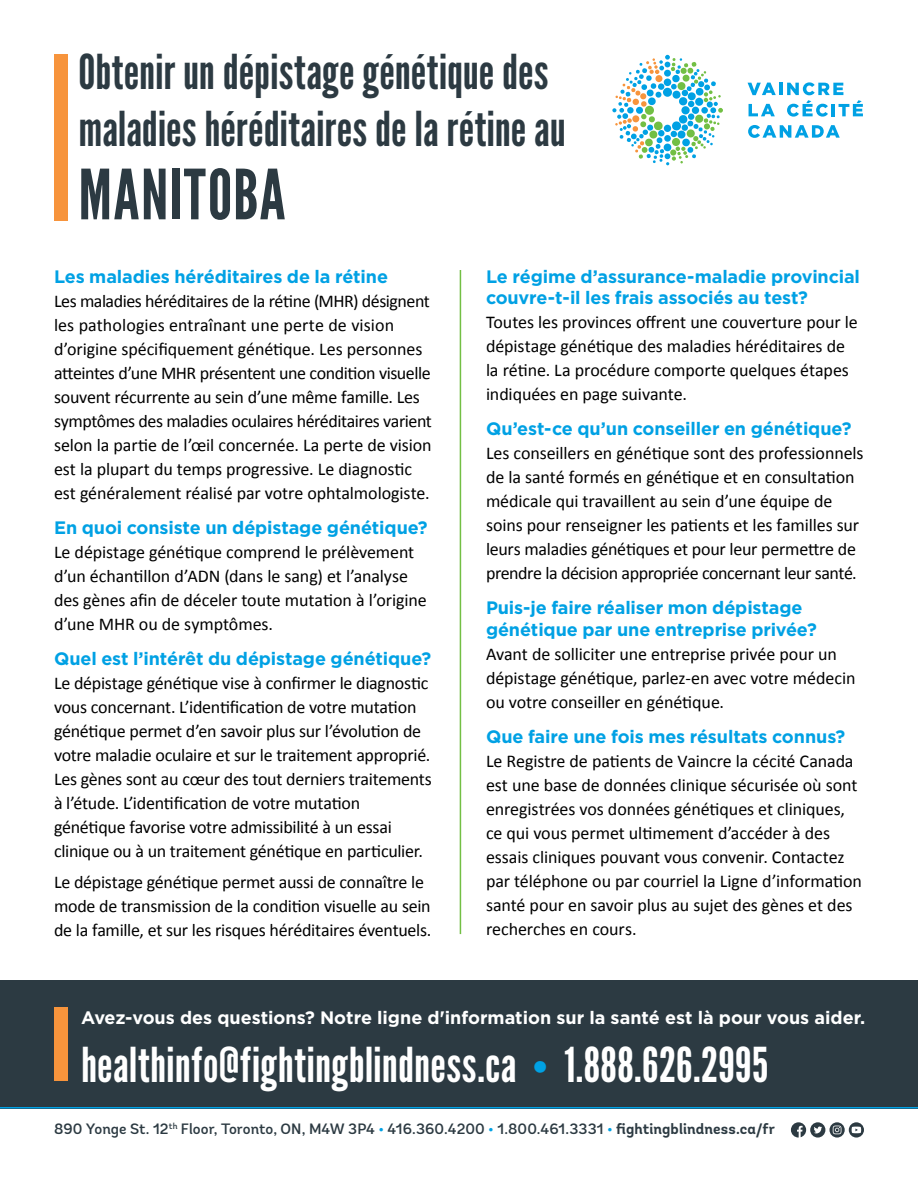
<style>
.page{position:relative;width:918px;height:1188px;background:#fff}
.page>*{position:absolute;margin:0;border:0;box-sizing:border-box;transform-origin:0 0}
.Title_-_All_Caps{font:69px "League Gothic";letter-spacing:.025em;color:#2c3a42}
.t1{font:48px/57px "League Gothic";color:#2c3a42}
.Subheadline{font:48px "League Gothic";letter-spacing:.005em;color:#fff}
.Body{font:18px/24px "Calibri";letter-spacing:-.01em;color:#000}
.Callout{font:700 18px/21.6px "Gotham";letter-spacing:-.005em;color:#00a1e4}
.Subheadline-2{font:700 18px "Gotham";color:#fff}
.t2{font:500 15px "Andes";color:#2c3a42}
.s1{color:#00a1e4}
.s2{font-weight:700}
</style>
<div class="page">
<div style="left:0;top:980px;width:918px;height:128px;background:#2c3a42"></div>
<div style="left:54px;top:54px;width:14px;height:167px;background:#f7943c"></div>
<hr style="left:460px;top:270px;width:1px;height:664px;background:#72bf44">
<svg style="left:791px;top:1122px;width:73px;height:16px"></svg>
<svg style="left:612px;top:55px;width:111px;height:110px"></svg>
<svg style="left:748px;top:83px;width:28px;height:12px"></svg>
<hr style="left:779px;top:83px;width:4px;height:12px;background:#00a1e4">
<svg style="left:749px;top:104px;width:26px;height:12px"></svg>
<svg style="left:787px;top:82px;width:76px;height:35px"></svg>
<svg style="left:748px;top:125px;width:92px;height:13px"></svg>
<hr style="left:0;top:1107px;width:918px;height:1px;background:#00a1e4">
<div style="left:54px;top:1008px;width:14px;height:73px;background:#f7943c"></div>
<p class="t1" style="left:79px;top:44px;width:489px">Obtenir un dépistage génétique des maladies héréditaires de la rétine au</p>
<p class="Title_-_All_Caps" style="left:79px;top:154px;width:208px">MANITOBA</p>
<p class="Callout" style="left:54px;top:266px;width:336px">Les maladies héréditaires de la rétine</p>
<p class="Body" style="left:54px;top:289px;width:380px">Les maladies héréditaires de la rétine (MHR) désignent les pathologies entraînant une perte de vision d’origine spécifiquement génétique. Les personnes atteintes d’une MHR présentent une condition visuelle souvent récurrente au sein d’une même famille. Les symptômes des maladies oculaires héréditaires varient selon la partie de l’œil concernée. La perte de vision est la plupart du temps progressive. Le diagnostic est généralement réalisé par votre ophtalmologiste.</p>
<p class="Callout" style="left:54px;top:517px;width:375px">En quoi consiste un dépistage génétique?</p>
<p class="Body" style="left:54px;top:540px;width:374px">Le dépistage génétique comprend le prélèvement d’un échantillon d’ADN (dans le sang) et l’analyse des gènes afin de déceler toute mutation à l’origine d’une MHR ou de symptômes.</p>
<p class="Callout" style="left:54px;top:648px;width:379px">Quel est l’intérêt du dépistage génétique?</p>
<p class="Body" style="left:54px;top:671px;width:379px">Le dépistage génétique vise à confirmer le diagnostic vous concernant. L’identification de votre mutation génétique permet d’en savoir plus sur l’évolution de votre maladie oculaire et sur le traitement approprié.<br>Les gènes sont au cœur des tout derniers traitements à l’étude. L’identification de votre mutation génétique favorise votre admissibilité à un essai clinique ou à un traitement génétique en particulier.</p>
<p class="Body" style="left:54px;top:870px;width:379px">Le dépistage génétique permet aussi de connaître le mode de transmission de la condition visuelle au sein de la famille, et sur les risques héréditaires éventuels.</p>
<p class="Callout" style="left:486px;top:265px;width:376px">Le régime d’assurance-maladie provincial couvre-t-il les frais associés au test?</p>
<p class="Body" style="left:486px;top:310px;width:373px">Toutes les provinces offrent une couverture pour le dépistage génétique des maladies héréditaires de la rétine. La procédure comporte quelques étapes indiquées en page suivante.</p>
<p class="Callout" style="left:486px;top:418px;width:367px">Qu’est-ce qu’un conseiller en génétique?</p>
<p class="Body" style="left:486px;top:441px;width:379px">Les conseillers en génétique sont des professionnels de la santé formés en génétique et en consultation médicale qui travaillent au sein d’une équipe de soins pour renseigner les patients et les familles sur leurs maladies génétiques et pour leur permettre de prendre la décision appropriée concernant leur santé.</p>
<p class="Callout" style="left:486px;top:597px;width:332px">Puis-je faire réaliser mon dépistage génétique par une entreprise privée?</p>
<p class="Body" style="left:486px;top:642px;width:371px">Avant de solliciter une entreprise privée pour un dépistage génétique, parlez-en avec votre médecin ou votre conseiller en génétique.</p>
<p class="Callout" style="left:486px;top:726px;width:361px">Que faire une fois mes résultats connus?</p>
<p class="Body" style="left:486px;top:749px;width:378px">Le Registre de patients de Vaincre la cécité Canada est une base de données clinique sécurisée où sont enregistrées vos données génétiques et cliniques, ce qui vous permet ultimement d’accéder à des essais cliniques pouvant vous convenir. Contactez par téléphone ou par courriel la Ligne d’information santé pour en savoir plus au sujet des gènes et des recherches en cours.</p>
<p class="Subheadline-2" style="left:81px;top:1005px;width:786px">Avez-vous des questions? Notre ligne d'information sur la santé est là pour vous aider.</p>
<p class="Subheadline" style="left:81px;top:1036px;width:689px">healthinfo@fightingblindness.ca <span class="s1">•</span> 1.888.626.2995</p>
<p class="t2" style="left:54px;top:1120px;width:723px">890 Yonge St. 12<sup>th</sup> Floor, Toronto, ON, M4W 3P4 <span class="s1">•</span> 416.360.4200 <span class="s1">•</span> 1.800.461.3331 <span class="s1">•</span> <span class="s2">fightingblindness.ca/fr</span></p>
</div>
